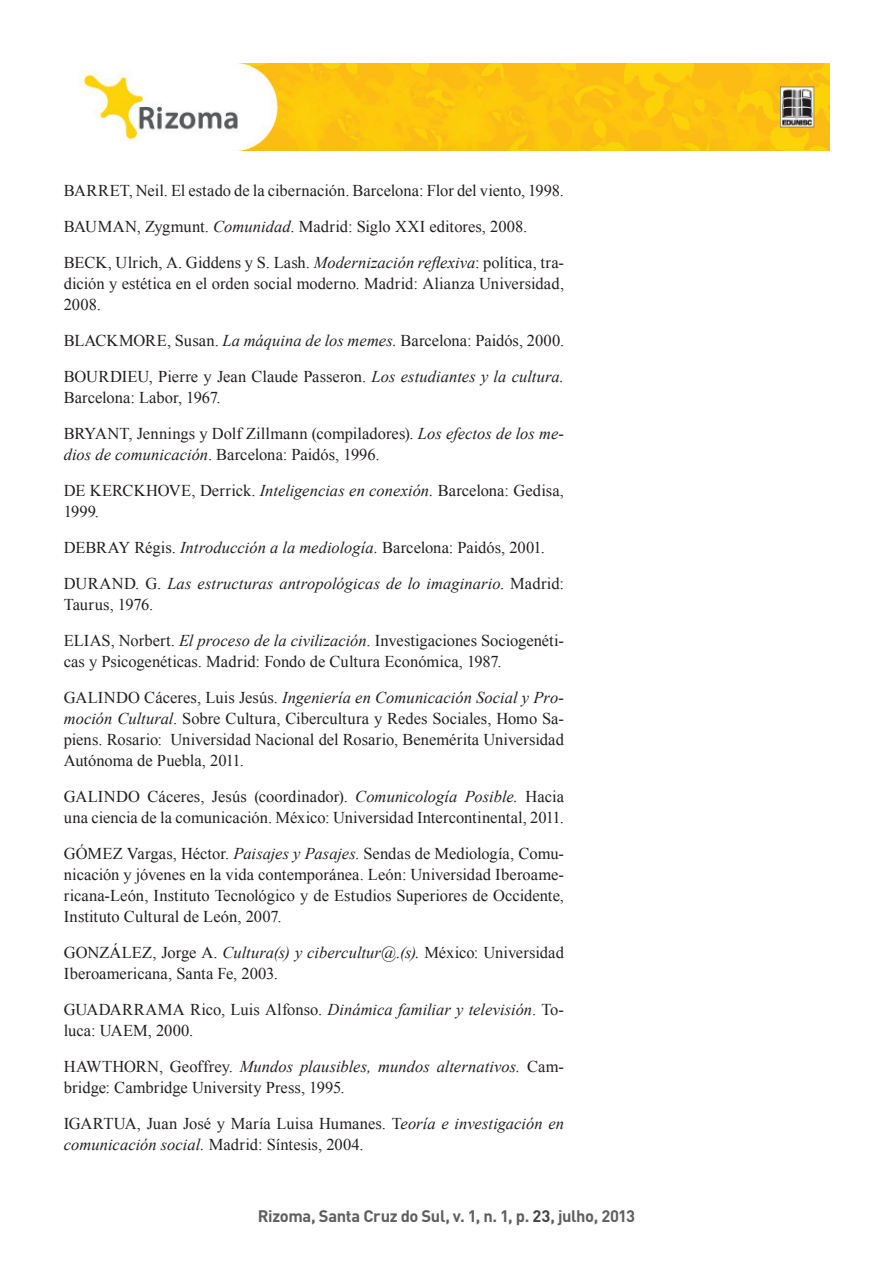
<style>
.page{position:relative;width:893px;height:1263px;background:#fff}
.page>*{position:absolute;margin:0;border:0;box-sizing:border-box;transform-origin:0 0}
.t1{font:16.5px/21px "Times New Roman";color:#231f20}
.t2{font:italic 16.5px/36px "Times New Roman";letter-spacing:.005em;color:#231f20}
.t3{font:700 16.5px "DIN Pro";letter-spacing:-.02em;color:#5f5f62}
.s1{font-style:italic}
.s2{font-style:normal}
.s3{color:#454647}
</style>
<div class="page">
<img style="left:80px;top:64px;width:749px;height:86px">
<p class="t1" style="left:64px;top:172px;width:502px;line-height:36px">BARRET, Neil. El estado de la cibernación. Barcelona: Flor del viento, 1998.<br>BAUMAN, Zygmunt. <span class="s1">Comunidad</span>. Madrid: Siglo XXI editores, 2008.<br>BECK, Ulrich, A. Giddens y S. Lash. <span class="s1">Modernización reflexiva</span>: política, tra-</p>
<p class="t1" style="left:64px;top:272px;width:502px">dición y estética en el orden social moderno. Madrid: Alianza Universidad,<br>2008.</p>
<p class="t1" style="left:64px;top:322px;width:502px;line-height:36px">BLACKMORE, Susan. <span class="s1">La máquina de los memes.</span> Barcelona: Paidós, 2000.<br>BOURDIEU, Pierre y Jean Claude Passeron. <span class="s1">Los estudiantes y la cultura.</span></p>
<p class="t1" style="left:64px;top:379px;width:502px;line-height:36px">Barcelona: Labor, 1967.<br>BRYANT, Jennings y Dolf Zillmann (compiladores). <span class="s1">Los efectos de los me-</span></p>
<p class="t1" style="left:64px;top:436px;width:502px;line-height:36px"><span class="s1">dios de comunicación</span>. Barcelona: Paidós, 1996.<br>DE KERCKHOVE, Derrick. <span class="s1">Inteligencias en conexión.</span> Barcelona: Gedisa,</p>
<p class="t2" style="left:64px;top:493px;width:502px"><span class="s2">1999.<br>DEBRAY Régis.</span> Introducción a la mediología. <span class="s2">Barcelona: Paidós, 2001.<br>DURAND. G.</span> Las estructuras antropológicas de lo imaginario<span class="s2">. Madrid:</span></p>
<p class="t1" style="left:64px;top:586px;width:502px;line-height:36px">Taurus, 1976.<br>ELIAS, Norbert. <span class="s1">El proceso de la civilización</span>. Investigaciones Sociogenéti-</p>
<p class="t1" style="left:64px;top:643px;width:502px;line-height:36px">cas y Psicogenéticas. Madrid: Fondo de Cultura Económica, 1987.<br>GALINDO Cáceres, Luis Jesús. <span class="s1">Ingeniería en Comunicación Social y Pro-</span></p>
<p class="t1" style="left:64px;top:707px;width:502px;text-align:justify"><span class="s1">moción Cultural</span>. Sobre Cultura, Cibercultura y Redes Sociales, Homo Sa&shy;piens. Rosario: Universidad Nacional del Rosario, Benemérita Universidad Autónoma de Puebla, 2011.</p>
<p class="t1" style="left:64px;top:785px;width:502px">GALINDO Cáceres, Jesús (coordinador). <span class="s1">Comunicología Posible.</span> Hacia una ciencia de la comunicación. México: Universidad Intercontinental, 2011.</p>
<p class="t1" style="left:64px;top:843px;width:502px;text-align:justify">GÓMEZ Vargas, Héctor. <span class="s1">Paisajes y Pasajes</span>. Sendas de Mediología, Comu&shy;nicación y jóvenes en la vida contemporánea. León: Universidad Iberoame&shy;ricana-León, Instituto Tecnológico y de Estudios Superiores de Occidente, Instituto Cultural de León, 2007.</p>
<p class="t1" style="left:64px;top:942px;width:502px">GONZÁLEZ, Jorge A. <span class="s1">Cultura(s) y cibercultur@.(s).</span> México: Universidad<br>Iberoamericana, Santa Fe, 2003.</p>
<p class="t1" style="left:64px;top:999px;width:502px">GUADARRAMA Rico, Luis Alfonso. <span class="s1">Dinámica familiar y televisión</span>. To&shy;luca: UAEM, 2000.</p>
<p class="t1" style="left:64px;top:1056px;width:502px">HAWTHORN, Geoffrey. <span class="s1">Mundos plausibles, mundos alternativos.</span> Cam&shy;bridge: Cambridge University Press, 1995.</p>
<p class="t1" style="left:64px;top:1113px;width:502px">IGARTUA, Juan José y María Luisa Humanes. T<span class="s1">eoría e investigación en comunicación social.</span> Madrid: Síntesis, 2004.</p>
<p class="t3" style="left:258px;top:1205px;width:379px">Rizoma, Santa Cruz do Sul, v. 1, n. 1, p. <span class="s3">23</span>, julho, 2013</p>
</div>
